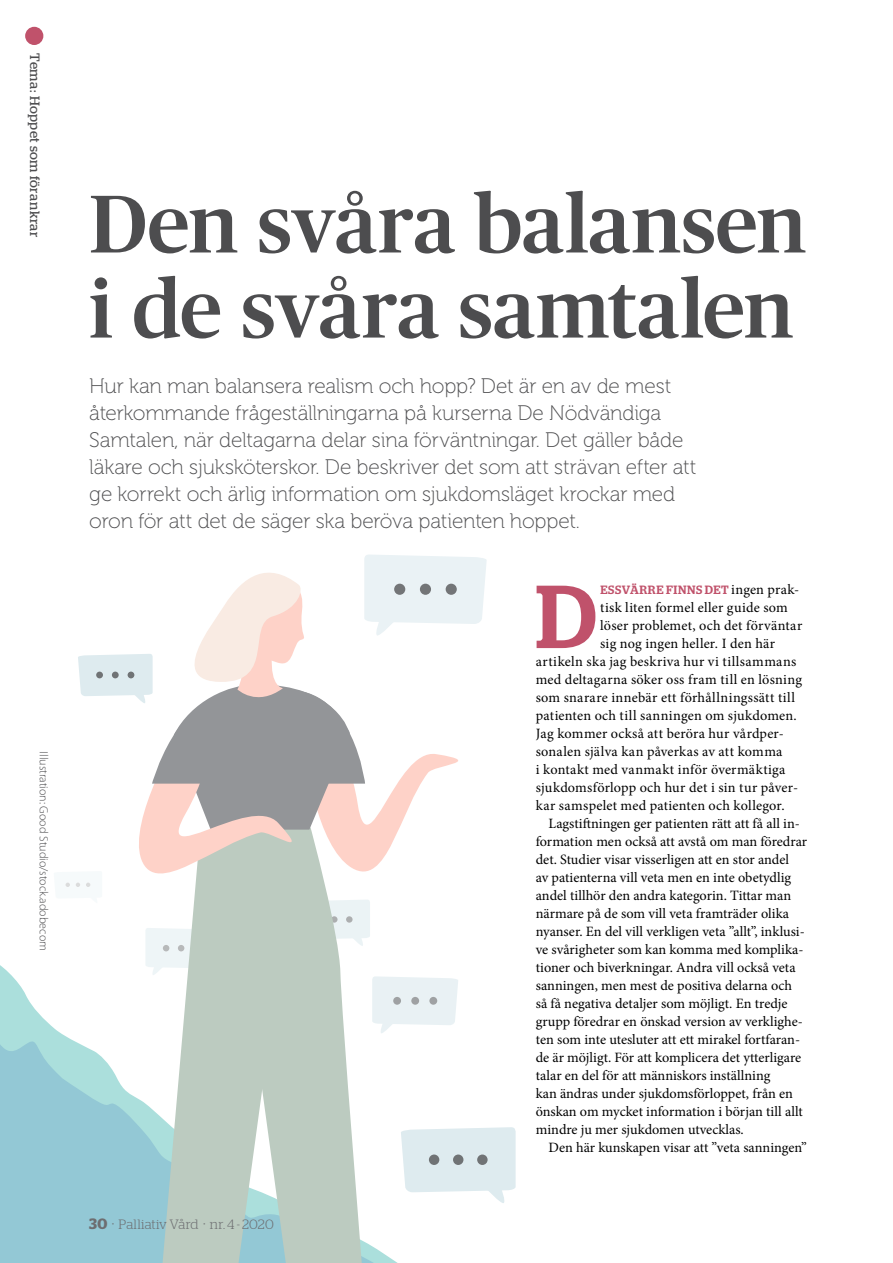
<style>
.page{position:relative;width:893px;height:1263px;background:#fff}
.page>*{position:absolute;margin:0;border:0;box-sizing:border-box;transform-origin:0 0}
.t1{font:500 89.1px "Stag";color:#c0526b}
.t2{font:500 81.75px/85.1px "Publico";letter-spacing:-.005em;color:#4d4d4f}
.t3{font:21px/27px "Museo 100";letter-spacing:-.01em;color:#4d4d4f}
.t4{font:14.25px "Minion Pro";color:#000}
.t5{font:14.25px "Minion Pro";letter-spacing:.025em;color:#000}
.t6{font:14.25px "Minion Pro";letter-spacing:.03em;color:#000}
.t7{font:14.25px "Minion Pro";letter-spacing:.02em;color:#000}
.t8{font:300 13.5px "Stag";letter-spacing:.015em;color:#6d6e71}
.t9{font:13.5px "Stag";letter-spacing:.03em;color:#4d4d4f}
.t10{font:300 12px "Myriad Pro";color:#4d4d4f}
.t11{font:500 12px "Stag";letter-spacing:.05em;color:#c0526b}
.s1{font-weight:600;font-size:15px}
.s2{font-size:16.5px}
.s3{font-family:"Minion Pro";font-weight:400;font-size:14.25px;color:#000}
</style>
<div class="page">
<svg style="left:0;top:985px;width:54px;height:278px;background:#9dcfd8"></svg>
<div style="left:25px;top:27px;width:18px;height:18px;background:#c0526b;border-radius:50%"></div>
<svg style="left:54px;top:555px;width:462px;height:708px"></svg>
<p class="t9" style="left:43px;top:53px;width:186px;rotate:90deg">Tema: Hoppet som förankrar</p>
<p class="t10" style="left:51px;top:751px;width:201px;rotate:90deg">Illustration: Good Studio/stock.adobecom</p>
<h2 class="t2" style="left:89px;top:181px;width:719px">Den svåra balansen i de svåra samtalen</h2>
<p class="t3" style="left:89px;top:372px;width:609px">Hur kan man balansera realism och hopp? Det är en av de mest återkommande frågeställningarna på kurserna De Nödvändiga Samtalen, när deltagarna delar sina förväntningar. Det gäller både läkare och sjuksköterskor. De beskriver det som att strävan efter att ge korrekt och ärlig information om sjukdomsläget krockar med oron för att det de säger ska beröva patienten hoppet.</p>
<p class="t8" style="left:89px;top:1217px;width:186px"><span class="s1">30</span> <span class="s2">·</span> Palliativ Vård <span class="s2">·</span> nr. 4 - 2020</p>
<h1 class="t1" style="left:536px;top:564px;width:63px">D</h1>
<p class="t11" style="left:600px;top:583px;width:200px">ESSVÄRRE FINNS DET <span class="s3">ingen prak-</span></p>
<p class="t4" style="left:600px;top:598px;width:189px">tisk liten formel eller guide som</p>
<p class="t4" style="left:600px;top:616px;width:204px">löser problemet, och det förväntar</p>
<p class="t4" style="left:600px;top:634px;width:176px">sig nog ingen heller. I den här</p>
<p class="t6" style="left:536px;top:652px;width:262px">artikeln ska jag beskriva hur vi tillsammans</p>
<p class="t7" style="left:536px;top:670px;width:268px">med deltagarna söker oss fram till en lösning</p>
<p class="t5" style="left:536px;top:688px;width:261px">som snarare innebär ett förhållningssätt till</p>
<p class="t4" style="left:536px;top:706px;width:263px">patienten och till sanningen om sjukdomen.</p>
<p class="t4" style="left:536px;top:724px;width:250px">Jag kommer också att beröra hur vårdper-</p>
<p class="t4" style="left:536px;top:742px;width:248px">sonalen själva kan påverkas av att komma</p>
<p class="t5" style="left:536px;top:760px;width:251px">i kontakt med vanmakt inför övermäktiga</p>
<p class="t4" style="left:536px;top:778px;width:264px">sjukdomsförlopp och hur det i sin tur påver-</p>
<p class="t4" style="left:536px;top:796px;width:250px">kar samspelet med patienten och kollegor.</p>
<p class="t4" style="left:549px;top:814px;width:253px">Lagstiftningen ger patienten rätt att få all in-</p>
<p class="t4" style="left:536px;top:832px;width:273px">formation men också att avstå om man föredrar</p>
<p class="t4" style="left:536px;top:850px;width:255px">det. Studier visar visserligen att en stor andel</p>
<p class="t4" style="left:536px;top:868px;width:257px">av patienterna vill veta men en inte obetydlig</p>
<p class="t4" style="left:536px;top:886px;width:257px">andel tillhör den andra kategorin. Tittar man</p>
<p class="t4" style="left:536px;top:904px;width:255px">närmare på de som vill veta framträder olika</p>
<p class="t4" style="left:536px;top:922px;width:270px">nyanser. En del vill verkligen veta ”allt”, inklusi-</p>
<p class="t4" style="left:536px;top:940px;width:269px">ve svårigheter som kan komma med komplika-</p>
<p class="t4" style="left:536px;top:958px;width:261px">tioner och biverkningar. Andra vill också veta</p>
<p class="t4" style="left:536px;top:976px;width:258px">sanningen, men mest de positiva delarna och</p>
<p class="t4" style="left:536px;top:994px;width:253px">så få negativa detaljer som möjligt. En tredje</p>
<p class="t4" style="left:536px;top:1012px;width:269px">grupp föredrar en önskad version av verklighe-</p>
<p class="t4" style="left:536px;top:1030px;width:266px">ten som inte utesluter att ett mirakel fortfaran-</p>
<p class="t4" style="left:536px;top:1048px;width:267px">de är möjligt. För att komplicera det ytterligare</p>
<p class="t4" style="left:536px;top:1066px;width:236px">talar en del för att människors inställning</p>
<p class="t4" style="left:536px;top:1084px;width:259px">kan ändras under sjukdomsförloppet, från en</p>
<p class="t4" style="left:536px;top:1102px;width:269px">önskan om mycket information i början till allt</p>
<p class="t4" style="left:536px;top:1120px;width:210px">mindre ju mer sjukdomen utvecklas.</p>
<p class="t4" style="left:549px;top:1138px;width:260px">Den här kunskapen visar att ”veta sanningen”</p>
</div>
